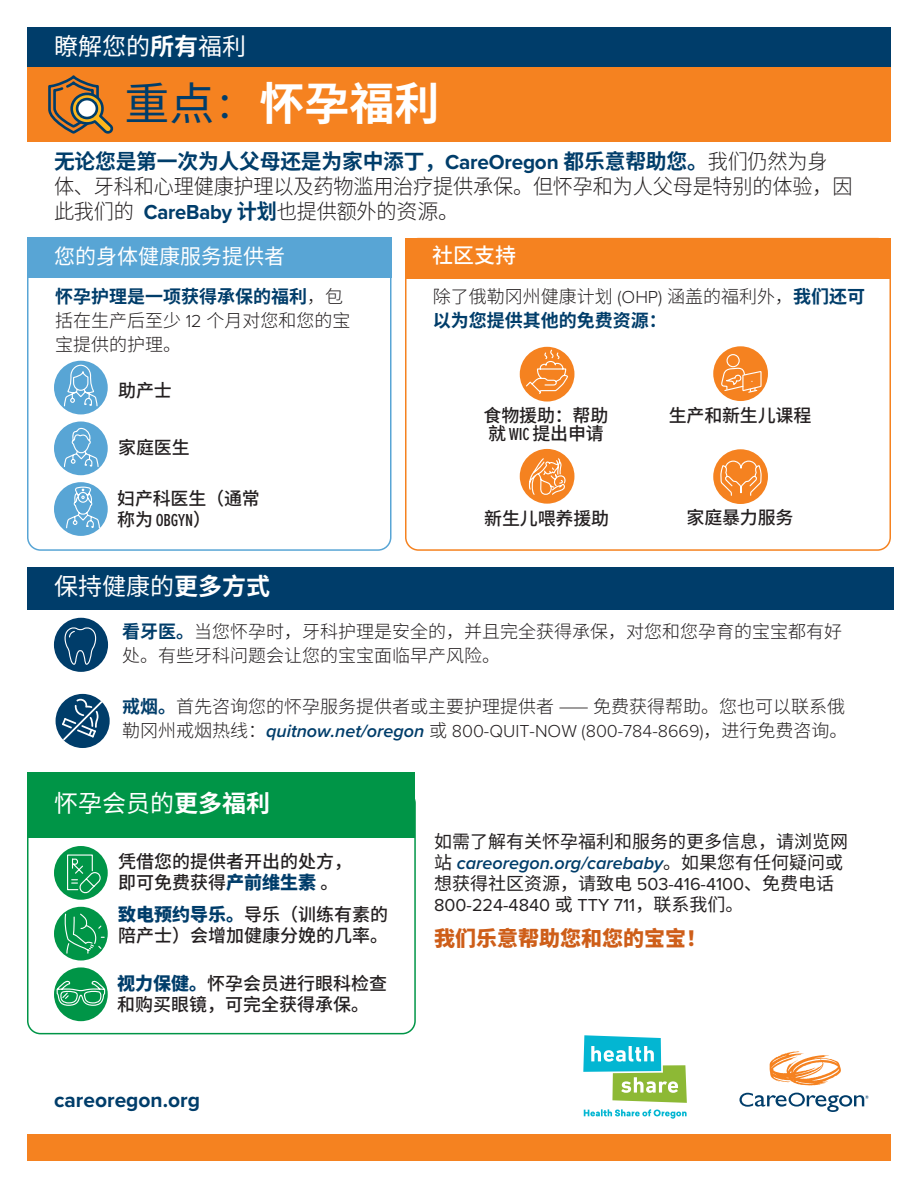
<style>
.page{position:relative;width:918px;height:1188px;background:#fff}
.page>*{position:absolute;margin:0;border:0;box-sizing:border-box;transform-origin:0 0}
.t1{font:700 45px "Noto Sans SC";color:#fff}
.t2{font:24px "Noto Sans SC";color:#fff}
.t3{font:24px "Noto Sans TC";color:#fff}
.text-FL{font:300 21px/25.2px "Noto Sans SC";letter-spacing:-.01em;color:#231f20;scale:.96 1}
.t4{font:700 21px "Proxima Nova";color:#003d6a}
.text-2_FL_12_pt{font:900 21px "Noto Sans SC";color:#ce5e19}
.t5{font:21px "Noto Sans SC";color:#fff}
.t6{font:500 21px "Noto Sans SC";color:#fff}
.text-2_FL_12_pt-2{font:300 18px/24px "Noto Sans SC";color:#231f20}
.text-2_FL_12_pt-3{font:18px/21px "Noto Sans SC";color:#231f20}
.text-2_FL_12_pt-4{font:500 18px/21px "Noto Sans SC";color:#231f20}
.icon_text-grey{font:500 18px/18px "Noto Sans SC";letter-spacing:-.01em;color:#231f20}
.s1{font-weight:700}
.s2{font-weight:400;color:#003d6a}
.s3{font-family:"Noto Serif SC";font-weight:400;color:#003d6a}
.s4{font-weight:700;color:#003d6a}
.s5{font-family:"Proxima Nova";font-weight:700;color:#003d6a}
.s6{font-family:"Proxima Nova"}
.s7{font-family:"Proxima Nova Ex Cn"}
.s8{font-family:"Proxima Nova";font-weight:600;font-style:italic;color:#003d6a}
.s9{font-weight:900;color:#003d6a}
</style>
<div class="page">
<div style="left:27px;top:27px;width:864px;height:41px;background:#003d6a"></div>
<div style="left:27px;top:567px;width:866px;height:42px;background:#003d6a"></div>
<div style="left:27px;top:68px;width:864px;height:74px;background:#f58220"></div>
<div style="left:27px;top:1134px;width:864px;height:27px;background:#f58220"></div>
<svg style="left:48px;top:75px;width:66px;height:59px"></svg>
<div style="left:77px;top:99px;width:20px;height:19px;background:#fff;border-radius:50%"></div>
<div style="left:76px;top:98px;width:22px;height:21px;border:3px solid #003d6a;border-radius:50%"></div>
<svg style="left:770px;top:1051px;width:71px;height:35px"></svg>
<svg style="left:739px;top:1093px;width:130px;height:19px"></svg>
<svg style="left:584px;top:1109px;width:103px;height:10px"></svg>
<svg style="left:583px;top:1035px;width:104px;height:68px"></svg>
<div style="left:54px;top:618px;width:54px;height:54px;background:#003d6a;border-radius:50%"></div>
<svg style="left:63px;top:627px;width:34px;height:43px"></svg>
<div style="left:56px;top:694px;width:54px;height:54px;background:#003d6a;border-radius:50%"></div>
<svg style="left:62px;top:698px;width:40px;height:42px"></svg>
<div style="left:520px;top:347px;width:54px;height:55px;background:#f58220;border-radius:50%"></div>
<svg style="left:525px;top:349px;width:44px;height:46px"></svg>
<div style="left:713px;top:346px;width:55px;height:55px;background:#f58220;border-radius:50%"></div>
<div style="left:713px;top:449px;width:55px;height:55px;background:#f58220;border-radius:50%"></div>
<svg style="left:720px;top:460px;width:42px;height:36px"></svg>
<div style="left:520px;top:449px;width:54px;height:55px;background:#f58220;border-radius:50%"></div>
<svg style="left:528px;top:457px;width:39px;height:39px"></svg>
<svg style="left:721px;top:354px;width:41px;height:40px"></svg>
<div style="left:27px;top:255px;width:365px;height:296px;border:2px solid #58a5d5;border-radius:13px"></div>
<div style="left:27px;top:790px;width:389px;height:244px;border:2px solid #009547;border-radius:13px"></div>
<div style="left:405px;top:238px;width:486px;height:40px;background:#f58220"></div>
<div style="left:27px;top:238px;width:365px;height:40px;background:#58a5d5"></div>
<div style="left:27px;top:772px;width:388px;height:66px;background:#009547"></div>
<div style="left:54px;top:421px;width:54px;height:54px;background:#58a5d5;border-radius:50%"></div>
<svg style="left:63px;top:427px;width:36px;height:40px"></svg>
<div style="left:54px;top:907px;width:54px;height:54px;background:#009547;border-radius:50%"></div>
<div style="left:54px;top:361px;width:54px;height:53px;background:#58a5d5;border-radius:50%"></div>
<svg style="left:63px;top:360px;width:35px;height:47px"></svg>
<div style="left:54px;top:846px;width:54px;height:54px;background:#009547;border-radius:50%"></div>
<div style="left:54px;top:482px;width:54px;height:54px;background:#58a5d5;border-radius:50%"></div>
<svg style="left:66px;top:486px;width:35px;height:43px"></svg>
<div style="left:54px;top:967px;width:54px;height:54px;background:#009547;border-radius:50%"></div>
<svg style="left:64px;top:913px;width:41px;height:41px"></svg>
<svg style="left:56px;top:980px;width:50px;height:26px"></svg>
<svg style="left:67px;top:854px;width:35px;height:41px"></svg>
<p class="t3" style="left:54px;top:33px;width:193px">瞭解您的<span class="s1">所有</span>福利</p>
<p class="t1" style="left:124px;top:78px;width:316px"><span class="s2">重点</span><span class="s3">：</span>怀孕福利</p>
<p class="text-FL" style="left:54px;top:149px;width:833px"><span class="s4">无论您是第一次为人父母还是为家中添丁，</span><span class="s5">CareOregon</span> <span class="s4">都乐意帮助您。</span>我们仍然为身体、牙科和心理健康护理以及药物滥用治疗提供承保。但怀孕和为人父母是特别的体验，因此我们的 <span class="s5">CareBaby</span> <span class="s4">计划</span>也提供额外的资源。</p>
<p class="t5" style="left:54px;top:244px;width:232px">您的身体健康服务提供者</p>
<p class="t6" style="left:432px;top:243px;width:85px">社区支持</p>
<p class="text-2_FL_12_pt-2" style="left:55px;top:285px;width:297px"><span class="s4">怀孕护理是一项获得承保的福利</span>，包括在生产后至少 <span class="s6">12</span> 个月对您和您的宝宝提供的护理。</p>
<p class="text-2_FL_12_pt-2" style="left:433px;top:285px;width:434px">除了俄勒冈州健康计划 <span class="s6">(OHP)</span> 涵盖的福利外，<span class="s4">我们还可以为您提供其他的免费资源：</span></p>
<p class="icon_text-grey" style="left:118px;top:381px;width:55px">助产士</p>
<p class="icon_text-grey" style="left:118px;top:439px;width:73px">家庭医生</p>
<p class="icon_text-grey" style="left:117px;top:488px;width:144px;line-height:21px">妇产科医生（通常称为 <span class="s7">OBGYN</span>）</p>
<p class="t2" style="left:54px;top:573px;width:217px">保持健康的<span class="s1">更多方式</span></p>
<p class="icon_text-grey" style="left:484px;top:407px;width:126px">食物援助：帮助就 <span class="s7">WIC</span> 提出申请</p>
<p class="icon_text-grey" style="left:669px;top:407px;width:144px">生产和新生儿课程</p>
<p class="icon_text-grey" style="left:484px;top:510px;width:126px">新生儿喂养援助</p>
<p class="icon_text-grey" style="left:687px;top:509px;width:109px">家庭暴力服务</p>
<p class="text-2_FL_12_pt-2" style="left:122px;top:619px;width:722px"><span class="s4">看牙医。</span>当您怀孕时，牙科护理是安全的，并且完全获得承保，对您和您孕育的宝宝都有好处。有些牙科问题会让您的宝宝面临早产风险。</p>
<p class="text-2_FL_12_pt-2" style="left:122px;top:694px;width:727px"><span class="s4">戒烟。</span>首先咨询您的怀孕服务提供者或主要护理提供者 —— 免费获得帮助。您也可以联系俄勒冈州戒烟热线：<span class="s8">quitnow.net/oregon</span> 或 <span class="s6">800-QUIT-NOW (800-784-8669)</span>，进行免费咨询。</p>
<p class="t2" style="left:54px;top:789px;width:217px">怀孕会员的<span class="s1">更多福利</span></p>
<p class="text-2_FL_12_pt-4" style="left:118px;top:852px;width:235px">凭借您的提供者开出的处方，即可免费获得<span class="s9">产前维生素</span> 。</p>
<p class="text-2_FL_12_pt-4" style="left:118px;top:905px;width:271px"><span class="s9">致电预约导乐。</span>导乐（训练有素的陪产士）会增加健康分娩的几率。</p>
<p class="text-2_FL_12_pt-4" style="left:117px;top:973px;width:271px"><span class="s9">视力保健。</span>怀孕会员进行眼科检查和购买眼镜，可完全获得承保。</p>
<p class="t4" style="left:54px;top:1084px;width:148px">careoregon.org</p>
<p class="text-2_FL_12_pt-3" style="left:434px;top:831px;width:415px">如需了解有关怀孕福利和服务的更多信息，请浏览网站 <span class="s8">careoregon.org/carebaby</span>。如果您有任何疑问或想获得社区资源，请致电 <span class="s6">503-416-4100</span>、免费电话<br><span class="s6">800-224-4840</span> 或 <span class="s6">TTY 711</span>，联系我们。</p>
<p class="text-2_FL_12_pt" style="left:434px;top:926px;width:274px">我们乐意帮助您和您的宝宝！</p>
</div>
